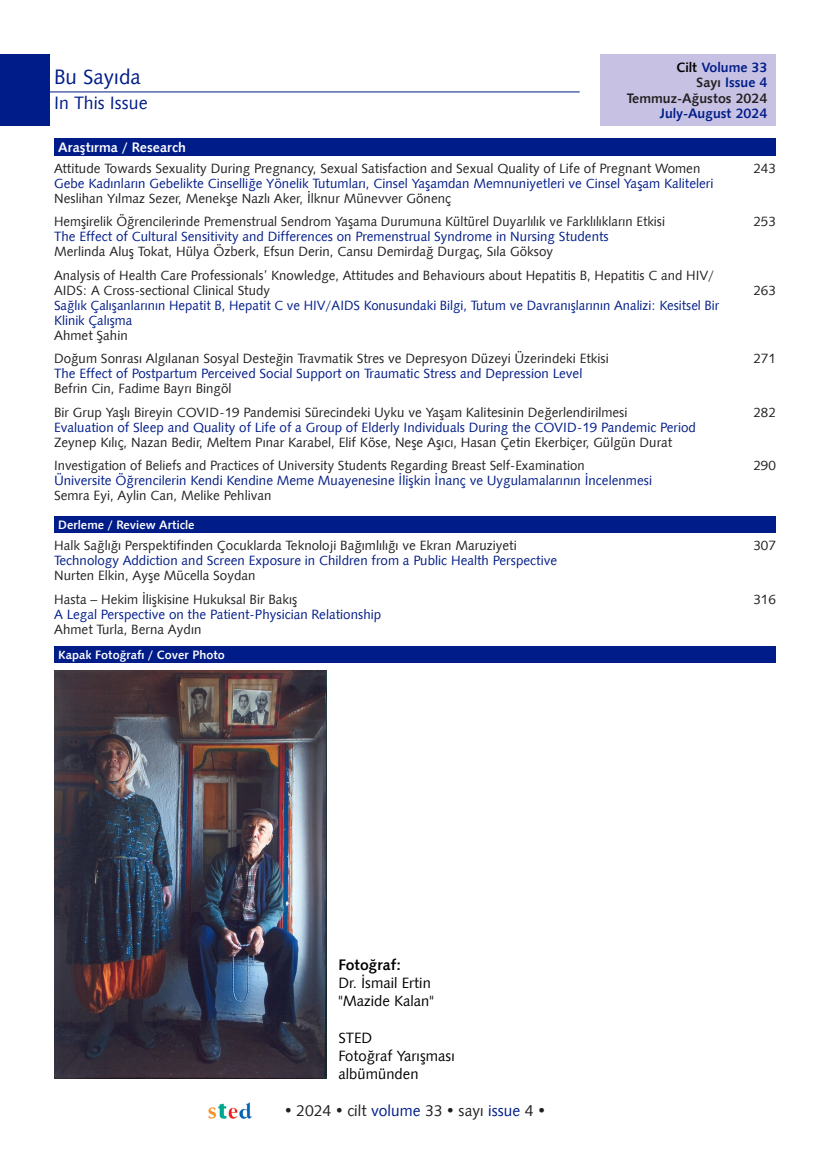
<style>
.page{position:relative;width:830px;height:1170px;background:#fff}
.page>*{position:absolute;margin:0;border:0;box-sizing:border-box;transform-origin:0 0}
.t1{font:21px "Humanist 531 BT Roman A";color:#001c88}
.t2{font:18px "Humanist 531 BT Roman A";color:#001c88}
.t3{font:15.75px "Humanist 531 BT Roman A";color:#231f20}
.t4{font:15px/18px "Humanist 531 BT Roman A";color:#000}
.t5{font:13.5px/15px "Humanist 531 BT Roman A";color:#231f20}
.t6{font:13.5px "Humanist 531 BT Bold A";color:#001c88}
.t7{font:13.5px "Humanist 531 BT Bold A";color:#fff}
.t8{font:13.5px "Humanist 531 BT Bold A";color:#231f20}
.t9{font:12px "Humanist 531 BT Bold A";color:#fff}
.s1{color:#000}
.s2{color:#231f20}
.s3{color:#001c88}
.s4{font-family:"Humanist 531 BT Bold A"}
</style>
<div class="page">
<img style="left:209px;top:1102px;width:42px;height:16px">
<hr style="left:44px;top:92px;width:535px;height:1px;background:#001c88">
<div style="left:54px;top:138px;width:721px;height:17px;background:#001c88"></div>
<div style="left:599px;top:54px;width:176px;height:71px;background:#c7c1e3"></div>
<div style="left:54px;top:516px;width:721px;height:17px;background:#001c88"></div>
<div style="left:54px;top:646px;width:721px;height:16px;background:#001c88"></div>
<div style="left:0;top:54px;width:50px;height:71px;background:#001c88"></div>
<hr style="left:829px;top:53px;width:1px;height:72px;background:#001c88">
<img style="left:54px;top:670px;width:273px;height:408px">
<p class="t6" style="left:676px;top:58px;width:92px"><span class="s1">Cilt</span> Volume 33</p>
<p class="t6" style="left:696px;top:74px;width:73px"><span class="s2">Sayı</span> Issue 4</p>
<p class="t8" style="left:626px;top:90px;width:142px">Temmuz-Ağustos 2024</p>
<p class="t6" style="left:659px;top:105px;width:109px">July-August 2024</p>
<p class="t1" style="left:54px;top:64px;width:88px">Bu Sayıda</p>
<p class="t2" style="left:54px;top:92px;width:95px">In This Issue</p>
<p class="t7" style="left:58px;top:139px;width:129px">Araştırma / Research</p>
<p class="t5" style="left:54px;top:160px;width:660px">Attitude Towards Sexuality During Pregnancy, Sexual Satisfaction and Sexual Quality of Life of Pregnant Women<br><span class="s3">Gebe Kadınların Gebelikte Cinselliğe Yönelik Tutumları, Cinsel Yaşamdan Memnuniyetleri ve Cinsel Yaşam Kaliteleri<br></span>Neslihan Yılmaz Sezer, Menekşe Nazlı Aker, İlknur Münevver Gönenç</p>
<p class="t5" style="left:54px;top:214px;width:612px">Hemşirelik Öğrencilerinde Premenstrual Sendrom Yaşama Durumuna Kültürel Duyarlılık ve Farklılıkların Etkisi<br><span class="s3">The Effect of Cultural Sensitivity and Differences on Premenstrual Syndrome in Nursing Students<br></span>Merlinda Aluş Tokat, Hülya Özberk, Efsun Derin, Cansu Demirdağ Durgaç, Sıla Göksoy</p>
<p class="t5" style="left:54px;top:267px;width:666px">Analysis of Health Care Professionals’ Knowledge, Attitudes and Behaviours about Hepatitis B, Hepatitis C and HIV/ AIDS: A Cross-sectional Clinical Study<br><span class="s3">Sağlık Çalışanlarının Hepatit B, Hepatit C ve HIV/AIDS Konusundaki Bilgi, Tutum ve Davranışlarının Analizi: Kesitsel Bir Klinik Çalışma<br></span>Ahmet Şahin</p>
<p class="t5" style="left:54px;top:351px;width:556px">Doğum Sonrası Algılanan Sosyal Desteğin Travmatik Stres ve Depresyon Düzeyi Üzerindeki Etkisi<br><span class="s3">The Effect of Postpartum Perceived Social Support on Traumatic Stress and Depression Level<br></span>Befrin Cin, Fadime Bayrı Bingöl</p>
<p class="t5" style="left:54px;top:404px;width:643px">Bir Grup Yaşlı Bireyin COVID-19 Pandemisi Sürecindeki Uyku ve Yaşam Kalitesinin Değerlendirilmesi<br><span class="s3">Evaluation of Sleep and Quality of Life of a Group of Elderly Individuals During the COVID-19 Pandemic Period<br></span>Zeynep Kılıç, Nazan Bedir, Meltem Pınar Karabel, Elif Köse, Neşe Aşıcı, Hasan Çetin Ekerbiçer, Gülgün Durat</p>
<p class="t5" style="left:54px;top:458px;width:599px">Investigation of Beliefs and Practices of University Students Regarding Breast Self-Examination<br><span class="s3">Üniversite Öğrencilerin Kendi Kendine Meme Muayenesine İlişkin İnanç ve Uygulamalarının İncelenmesi<br></span>Semra Eyi, Aylin Can, Melike Pehlivan</p>
<p class="t5" style="left:753px;top:160px;width:24px">243</p>
<p class="t5" style="left:753px;top:214px;width:24px">253</p>
<p class="t5" style="left:753px;top:282px;width:24px">263</p>
<p class="t5" style="left:753px;top:351px;width:24px">271</p>
<p class="t5" style="left:753px;top:404px;width:24px">282</p>
<p class="t5" style="left:753px;top:458px;width:24px">290</p>
<p class="t9" style="left:58px;top:517px;width:138px">Derleme / Review Article</p>
<p class="t5" style="left:54px;top:538px;width:504px">Halk Sağlığı Perspektifinden Çocuklarda Teknoloji Bağımlılığı ve Ekran Maruziyeti<br><span class="s3">Technology Addiction and Screen Exposure in Children from a Public Health Perspective<br></span>Nurten Elkin, Ayşe Mücella Soydan</p>
<p class="t5" style="left:54px;top:591px;width:328px">Hasta – Hekim İlişkisine Hukuksal Bir Bakış<br><span class="s3">A Legal Perspective on the Patient-Physician Relationship<br></span>Ahmet Turla, Berna Aydın</p>
<p class="t9" style="left:58px;top:647px;width:168px">Kapak Fotoğrafı / Cover Photo</p>
<p class="t4" style="left:338px;top:955px;width:94px"><span class="s4">Fotoğraf:<br></span>Dr. İsmail Ertin</p>
<p class="t4" style="left:338px;top:991px;width:97px">"Mazide Kalan"</p>
<p class="t4" style="left:338px;top:1027px;width:35px">STED</p>
<p class="t4" style="left:338px;top:1045px;width:118px">Fotoğraf Yarışması</p>
<p class="t4" style="left:338px;top:1063px;width:82px">albümünden</p>
<p class="t3" style="left:284px;top:1100px;width:262px">• 2024 • cilt <span class="s3">volume</span> 33 • sayı <span class="s3">issue</span> 4 •</p>
<p class="t5" style="left:753px;top:538px;width:24px">307</p>
<p class="t5" style="left:753px;top:591px;width:24px">316</p>
</div>
